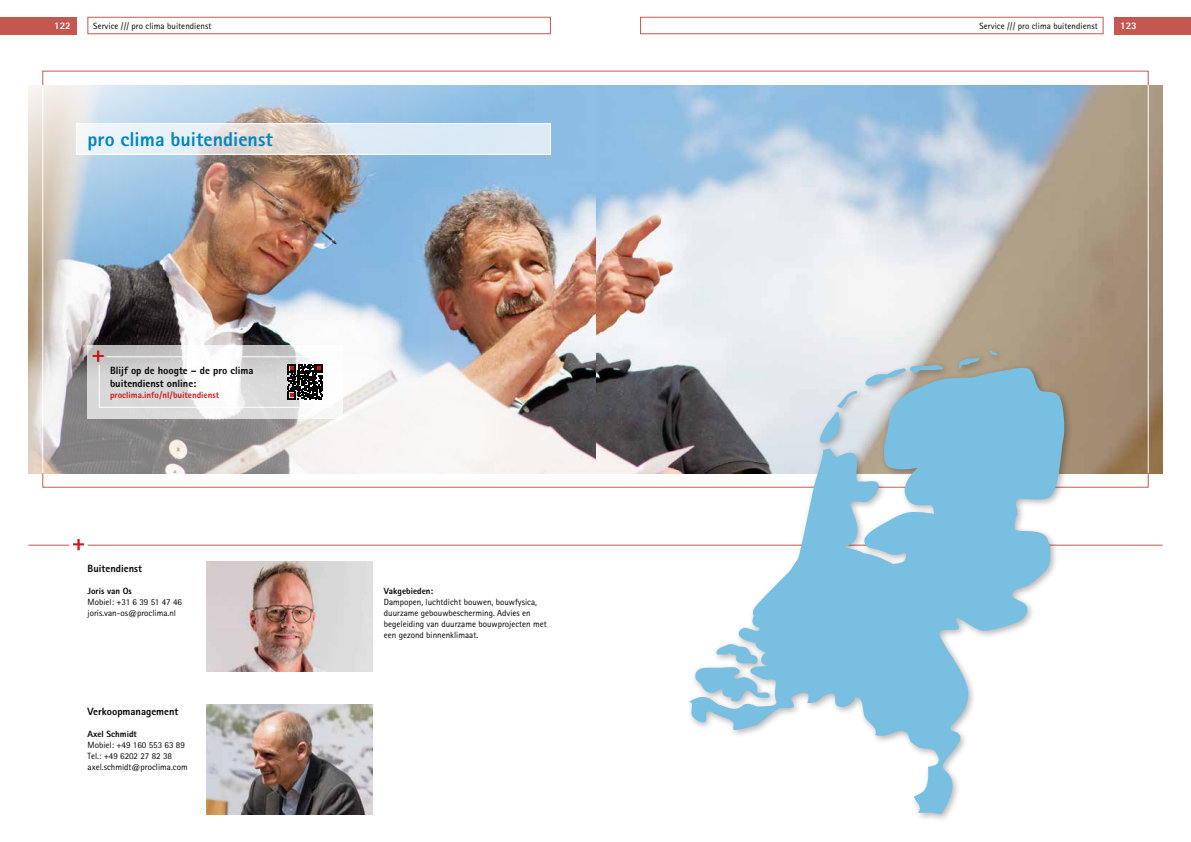
<style>
.page{position:relative;width:1191px;height:842px;background:#fff}
.page>*{position:absolute;margin:0;border:0;box-sizing:border-box;transform-origin:0 0}
.t1{font:800 20px "Rotis Sans Serif Pro";color:#0086be}
.t2{font:800 10.5px/12.6px "Rotis Sans Serif Pro";color:#000}
.t3{font:800 10px "Rotis Sans Serif Pro";letter-spacing:.005em;color:#fff}
.t4{font:9px/11px "Rotis Sans Serif Pro";color:#000}
.t5{font:800 9px "Rotis Sans Serif Pro";color:#000}
.t6{font:800 9px "Rotis Sans Serif Pro";color:#cd1719}
</style>
<div class="page">
<div style="left:1114px;top:17px;width:77px;height:17px;background:#c4574f"></div>
<div style="left:0;top:17px;width:77px;height:17px;background:#c4574f"></div>
<div style="left:640px;top:17px;width:463px;height:17px;border:1px solid #c4574f"></div>
<div style="left:88px;top:17px;width:462px;height:17px;border:1px solid #c4574f"></div>
<img style="left:586px;top:85px;width:576px;height:388px">
<img style="left:28px;top:70px;width:567px;height:304px">
<img style="left:28px;top:286px;width:558px;height:187px">
<hr style="left:28px;top:545px;width:41px;height:1px;background:#c4574f">
<hr style="left:88px;top:545px;width:1074px;height:1px;background:#c4574f">
<svg style="left:73px;top:539px;width:11px;height:11px"></svg>
<hr style="left:43px;top:85px;width:1px;height:388px;background:#fff">
<hr style="left:1148px;top:85px;width:1px;height:388px;background:#fff">
<svg style="left:79px;top:125px;width:469px;height:28px;background:#e1e8ed"></svg>
<div style="left:77px;top:123px;width:473px;height:32px;border:1px solid #fff"></div>
<svg style="left:88px;top:345px;width:255px;height:73px"></svg>
<svg style="left:93px;top:351px;width:239px;height:57px"></svg>
<div style="left:685px;top:347px;width:388px;height:476px;background:#000;opacity:.3"></div>
<svg style="left:689px;top:366px;width:376px;height:448px"></svg>
<svg style="left:694px;top:644px;width:76px;height:58px"></svg>
<svg style="left:816px;top:391px;width:41px;height:53px;background:#c6d8e3"></svg>
<svg style="left:864px;top:365px;width:79px;height:21px;background:#b1c2c8"></svg>
<svg style="left:958px;top:358px;width:22px;height:11px"></svg>
<svg style="left:989px;top:350px;width:9px;height:6px"></svg>
<img style="left:206px;top:561px;width:167px;height:110px">
<img style="left:206px;top:704px;width:167px;height:110px">
<p class="t3" style="left:54px;top:19px;width:18px">122</p>
<p class="t4" style="left:93px;top:20px;width:120px">Service /// pro clima buitendienst</p>
<p class="t4" style="left:979px;top:20px;width:120px">Service /// pro clima buitendienst</p>
<p class="t3" style="left:1120px;top:19px;width:18px">123</p>
<h1 class="t1" style="left:88px;top:126px;width:187px">pro clima buitendienst</h1>
<p class="t2" style="left:110px;top:364px;width:145px">Blijf op de hoogte – de pro clima buitendienst online:</p>
<p class="t6" style="left:110px;top:389px;width:111px">proclima.info/nl/buitendienst</p>
<p class="t2" style="left:88px;top:562px;width:56px">Buitendienst</p>
<p class="t5" style="left:88px;top:585px;width:46px">Joris van Os</p>
<p class="t4" style="left:88px;top:597px;width:96px">Mobiel: +31 6 39 51 47 46 joris.van-os@proclima.nl</p>
<p class="t2" style="left:88px;top:705px;width:92px">Verkoopmanagement</p>
<p class="t5" style="left:88px;top:728px;width:51px">Axel Schmidt</p>
<p class="t4" style="left:88px;top:740px;width:102px">Mobiel: +49 160 553 63 89<br>Tel.: +49 6202 27 82 38 axel.schmidt@proclima.com</p>
<p class="t5" style="left:384px;top:585px;width:51px">Vakgebieden:</p>
<p class="t4" style="left:384px;top:597px;width:164px">Dampopen, luchtdicht bouwen, bouwfysica, duurzame gebouwbescherming. Advies en begeleiding van duurzame bouwprojecten met een gezond binnenklimaat.</p>
</div>
